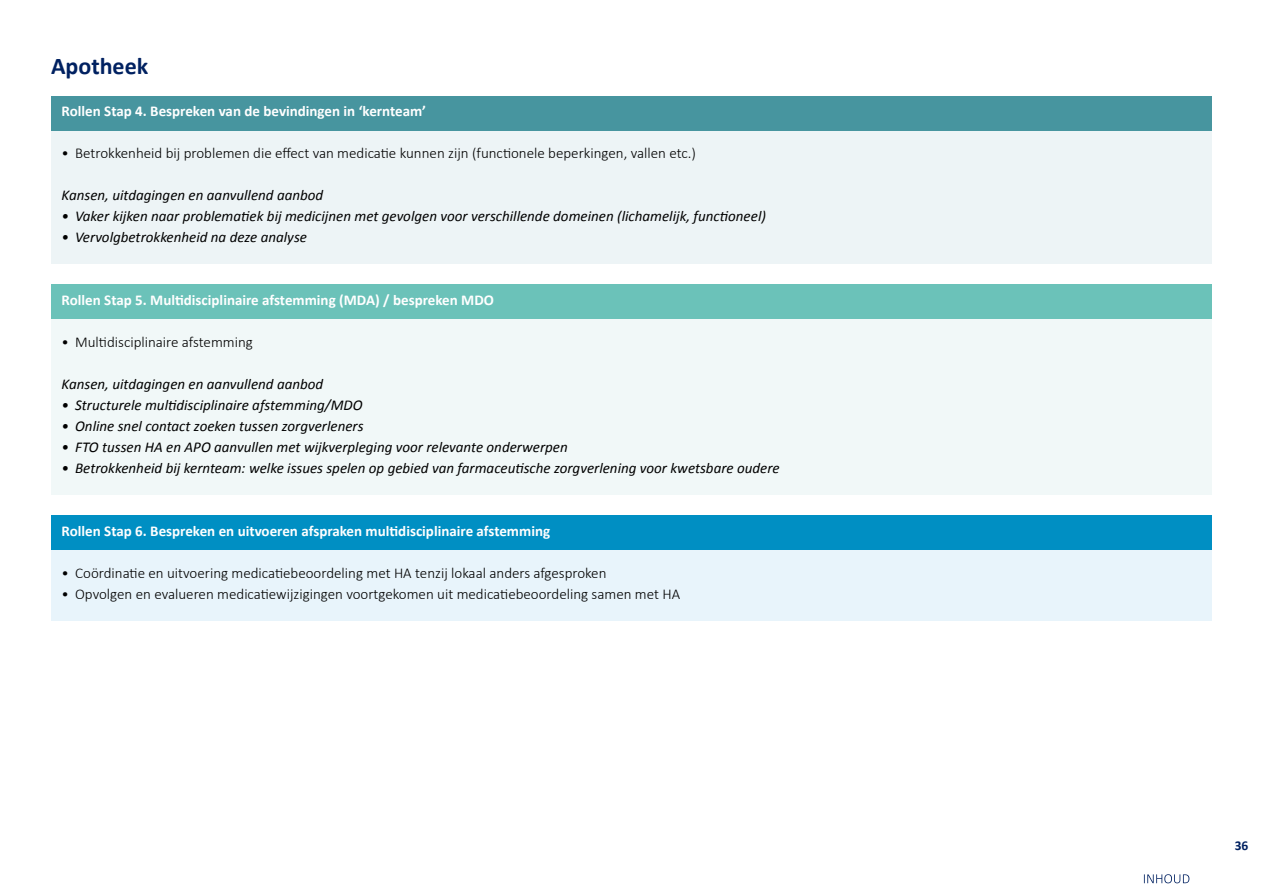
<style>
.page{position:relative;width:1263px;height:893px;background:#fff}
.page>*{position:absolute;margin:0;border:0;box-sizing:border-box;transform-origin:0 0}
.t1{font:700 24px "Calibri";color:#002161}
.t2{font:italic 15px "Calibri";color:#000}
.t3{font:300 15px "Calibri";color:#000}
.t4{font:700 15px "Calibri";color:#fff}
.t5{font:700 13.5px "Calibri";color:#002161}
</style>
<div class="page">
<div style="left:51px;top:284px;width:1161px;height:210px;background:#f1f8f8"></div>
<div style="left:51px;top:96px;width:1161px;height:167px;background:#edf4f6"></div>
<div style="left:51px;top:284px;width:1161px;height:34px;background:#6bc2b9"></div>
<div style="left:51px;top:96px;width:1161px;height:34px;background:#47959f"></div>
<div style="left:51px;top:515px;width:1161px;height:105px;background:#e8f4fb"></div>
<div style="left:51px;top:515px;width:1161px;height:34px;background:#008fc3"></div>
<svg style="left:1144px;top:874px;width:45px;height:9px"></svg>
<h1 class="t1" style="left:51px;top:51px;width:99px">Apotheek</h1>
<p class="t4" style="left:62px;top:102px;width:366px">Rollen Stap 4. Bespreken van de bevindingen in ‘kernteam’</p>
<p class="t3" style="left:62px;top:144px;width:636px">• Betrokkenheid bij problemen die effect van medicatie kunnen zijn (functionele beperkingen, vallen etc.)</p>
<p class="t2" style="left:62px;top:186px;width:263px">Kansen, uitdagingen en aanvullend aanbod</p>
<p class="t2" style="left:62px;top:207px;width:706px">• Vaker kijken naar problematiek bij medicijnen met gevolgen voor verschillende domeinen (lichamelijk, functioneel)</p>
<p class="t2" style="left:62px;top:228px;width:247px">• Vervolgbetrokkenheid na deze analyse</p>
<p class="t4" style="left:62px;top:291px;width:434px">Rollen Stap 5. Multidisciplinaire afstemming (MDA) / bespreken MDO</p>
<p class="t3" style="left:62px;top:333px;width:193px">• Multidisciplinaire afstemming</p>
<p class="t2" style="left:62px;top:375px;width:263px">Kansen, uitdagingen en aanvullend aanbod</p>
<p class="t2" style="left:62px;top:396px;width:302px">• Structurele multidisciplinaire afstemming/MDO</p>
<p class="t2" style="left:62px;top:417px;width:303px">• Online snel contact zoeken tussen zorgverleners</p>
<p class="t2" style="left:62px;top:438px;width:508px">• FTO tussen HA en APO aanvullen met wijkverpleging voor relevante onderwerpen</p>
<p class="t2" style="left:62px;top:459px;width:719px">• Betrokkenheid bij kernteam: welke issues spelen op gebied van farmaceutische zorgverlening voor kwetsbare oudere</p>
<p class="t4" style="left:62px;top:522px;width:490px">Rollen Stap 6. Bespreken en uitvoeren afspraken multidisciplinaire afstemming</p>
<p class="t3" style="left:62px;top:564px;width:546px">• Coördinatie en uitvoering medicatiebeoordeling met HA tenzij lokaal anders afgesproken</p>
<p class="t3" style="left:62px;top:585px;width:620px">• Opvolgen en evalueren medicatiewijzigingen voortgekomen uit medicatiebeoordeling samen met HA</p>
<p class="t5" style="left:1235px;top:837px;width:15px">36</p>
</div>
